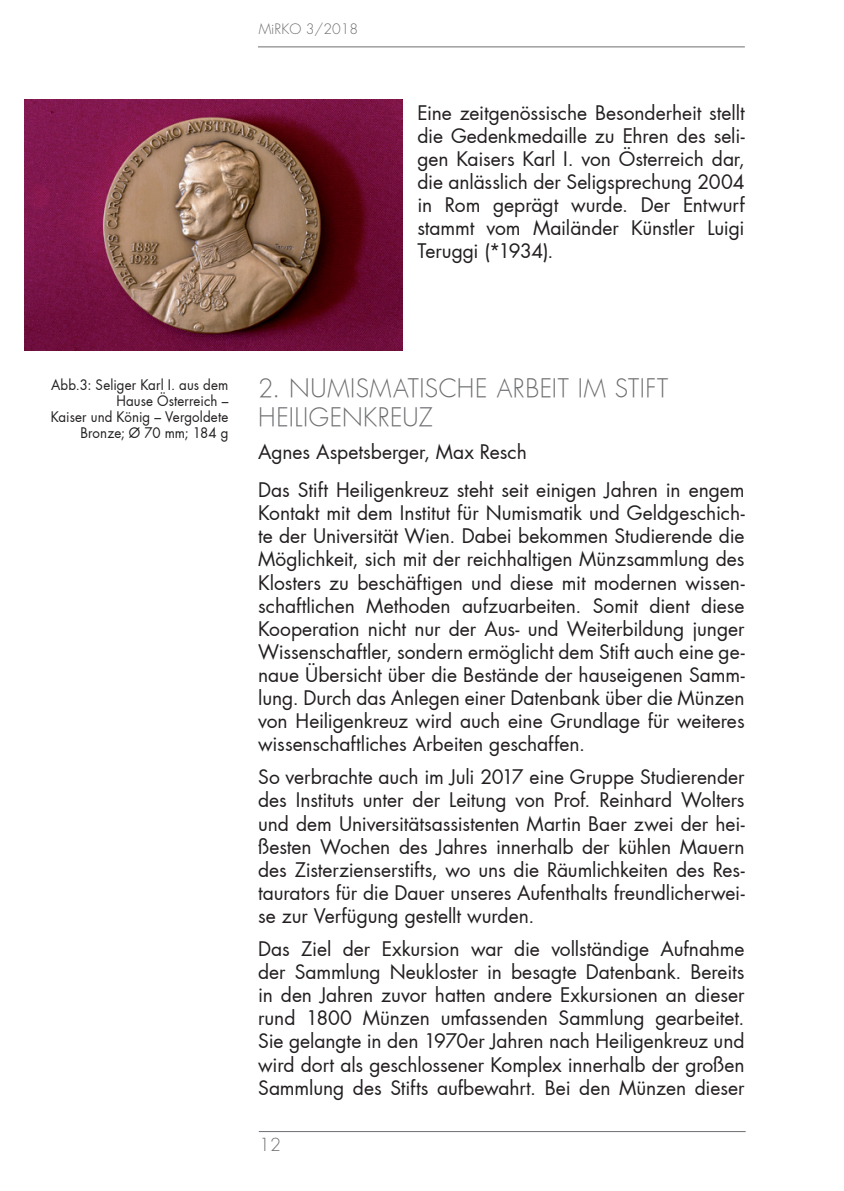
<style>
.page{position:relative;width:844px;height:1191px;background:#fff}
.page>*{position:absolute;margin:0;border:0;box-sizing:border-box;transform-origin:0 0}
.t1{font:300 24.5px/29.4px "Futura";letter-spacing:.02em;color:#6d6e71}
.t2{font:19.25px/23.1px "Futura";letter-spacing:-.005em;color:#231f20;text-align:justify}
.t3{font:300 17.5px "Futura";color:#6d6e71}
.t4{font:14px/15.8px "Futura";letter-spacing:.01em;color:#231f20;text-align:right;scale:.95 1}
.t5{font:300 14px "Futura";color:#6d6e71}
</style>
<div class="page">
<hr style="left:258px;top:47px;width:486px;height:1px;background:#6d6e71">
<hr style="left:259px;top:1131px;width:486px;height:1px;background:#6d6e71">
<img style="left:25px;top:99px;width:377px;height:252px">
<p class="t5" style="left:259px;top:20px;width:101px">MiRKO 3/2018</p>
<p class="t2" style="left:417px;top:101px;width:329px">Eine zeitgenössische Besonderheit stellt die Gedenkmedaille zu Ehren des seli&shy;gen Kaisers Karl I. von Österreich dar, die anlässlich der Seligsprechung 2004 in Rom geprägt wurde. Der Entwurf stammt vom Mailänder Künstler Luigi Teruggi (*1934).</p>
<p class="t4" style="left:51px;top:377px;width:188px">Abb.3: Seliger Karl I. aus dem<br>Hause Österreich –<br>Kaiser und König – Vergoldete<br>Bronze; Ø 70 mm; 184 g</p>
<p class="t1" style="left:258px;top:373px;width:411px">2. N UMISMATISCHE ARBEIT IM STIFT<br>H EILIGENKREUZ</p>
<p class="t2" style="left:258px;top:433px;width:488px;line-height:38px">Agnes Aspetsberger, Max Resch<br>Das Stift Heiligenkreuz steht seit einigen Jahren in engem</p>
<p class="t2" style="left:258px;top:501px;width:488px">Kontakt mit dem Institut für Numismatik und Geldgeschich&shy;te der Universität Wien. Dabei bekommen Studierende die Möglichkeit, sich mit der reichhaltigen Münzsammlung des Klosters zu beschäftigen und diese mit modernen wissen&shy;schaftlichen Methoden aufzuarbeiten. Somit dient diese Kooperation nicht nur der Aus- und Weiterbildung junger Wissenschaftler, sondern ermöglicht dem Stift auch eine ge&shy;naue Übersicht über die Bestände der hauseigenen Samm&shy;lung. Durch das Anlegen einer Datenbank über die Münzen von Heiligenkreuz wird auch eine Grundlage für weiteres wissenschaftliches Arbeiten geschaffen.</p>
<p class="t2" style="left:258px;top:765px;width:488px">So verbrachte auch im Juli 2017 eine Gruppe Studierender des Instituts unter der Leitung von Prof. Reinhard Wolters und dem Universitätsassistenten Martin Baer zwei der hei&shy;ßesten Wochen des Jahres innerhalb der kühlen Mauern des Zisterzienserstifts, wo uns die Räumlichkeiten des Res&shy;taurators für die Dauer unseres Aufenthalts freundlicherwei&shy;se zur Verfügung gestellt wurden.</p>
<p class="t2" style="left:258px;top:937px;width:488px">Das Ziel der Exkursion war die vollständige Aufnahme der Sammlung Neukloster in besagte Datenbank. Bereits in den Jahren zuvor hatten andere Exkursionen an dieser rund 1800 Münzen umfassenden Sammlung gearbeitet.<br>Sie gelangte in den 1970er Jahren nach Heiligenkreuz und wird dort als geschlossener Komplex innerhalb der großen Sammlung des Stifts aufbewahrt. Bei den Münzen dieser</p>
<p class="t3" style="left:259px;top:1134px;width:23px">12</p>
</div>
